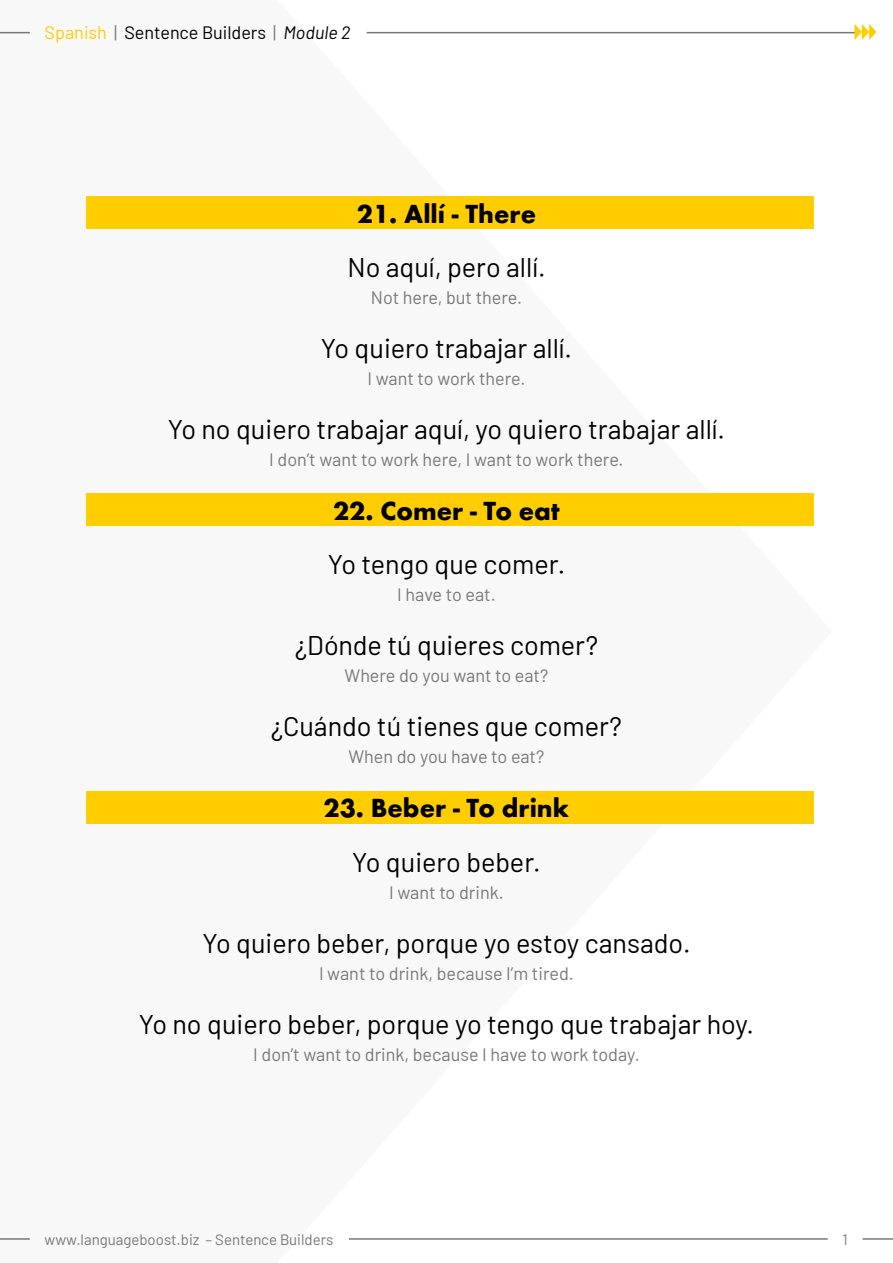
<style>
.page{position:relative;width:893px;height:1263px;background:#fff}
.page>*{position:absolute;margin:0;border:0;box-sizing:border-box;transform-origin:0 0}
.t1{font:27px "Barlow";color:#000}
.t2{font:700 27px "Futura Round";color:#000}
.t3{font:18px "Barlow";color:#787878}
.t4{font:18px "Barlow";color:#000}
.t5{font:15px "Barlow";color:#787878}
.s1{color:#ffcd00}
.s2{color:#787878}
.s3{font-style:italic}
</style>
<div class="page">
<hr style="left:0;top:32px;width:30px;height:1px;background:#787878">
<hr style="left:0;top:1238px;width:30px;height:2px;background:#787878">
<hr style="left:367px;top:32px;width:488px;height:1px;background:#787878">
<hr style="left:863px;top:1238px;width:30px;height:2px;background:#787878">
<hr style="left:349px;top:1238px;width:479px;height:2px;background:#787878">
<svg style="left:854px;top:24px;width:22px;height:16px"></svg>
<div style="left:86px;top:196px;width:728px;height:33px;background:#ffcd00"></div>
<div style="left:86px;top:493px;width:728px;height:33px;background:#ffcd00"></div>
<div style="left:86px;top:791px;width:728px;height:32px;background:#ffcd00"></div>
<p class="t4" style="left:45px;top:20px;width:307px"><span class="s1">Spanish</span> <span class="s2">|</span> Sentence Builders <span class="s2">|</span> <span class="s3">Module 2</span></p>
<p class="t2" style="left:357px;top:194px;width:181px">21. Allí - There</p>
<p class="t1" style="left:347px;top:248px;width:200px">No aquí, pero allí.</p>
<p class="t3" style="left:371px;top:285px;width:153px">Not here, but there.</p>
<p class="t1" style="left:321px;top:329px;width:253px">Yo quiero trabajar allí.</p>
<p class="t3" style="left:368px;top:366px;width:159px">I want to work there.</p>
<p class="t1" style="left:168px;top:410px;width:559px">Yo no quiero trabajar aquí, yo quiero trabajar allí.</p>
<p class="t3" style="left:269px;top:447px;width:356px">I don’t want to work here, I want to work there.</p>
<p class="t2" style="left:333px;top:491px;width:228px">22. Comer - To eat</p>
<p class="t1" style="left:328px;top:545px;width:239px">Yo tengo que comer.</p>
<p class="t3" style="left:397px;top:582px;width:100px">I have to eat.</p>
<p class="t1" style="left:295px;top:626px;width:305px">¿Dónde tú quieres comer?</p>
<p class="t3" style="left:344px;top:663px;width:205px">Where do you want to eat?</p>
<p class="t1" style="left:271px;top:707px;width:352px">¿Cuándo tú tienes que comer?</p>
<p class="t3" style="left:348px;top:744px;width:197px">When do you have to eat?</p>
<p class="t2" style="left:323px;top:788px;width:247px">23. Beber - To drink</p>
<p class="t1" style="left:352px;top:842px;width:190px">Yo quiero beber.</p>
<p class="t3" style="left:389px;top:879px;width:116px">I want to drink.</p>
<p class="t1" style="left:202px;top:923px;width:490px">Yo quiero beber, porque yo estoy cansado.</p>
<p class="t3" style="left:319px;top:960px;width:256px">I want to drink, because I’m tired.</p>
<p class="t1" style="left:139px;top:1004px;width:617px">Yo no quiero beber, porque yo tengo que trabajar hoy.</p>
<p class="t3" style="left:253px;top:1041px;width:388px">I don’t want to drink, because I have to work today.</p>
<p class="t5" style="left:45px;top:1229px;width:290px">www.languageboost.biz – Sentence Builders</p>
<p class="t5" style="left:842px;top:1229px;width:7px">1</p>
</div>
